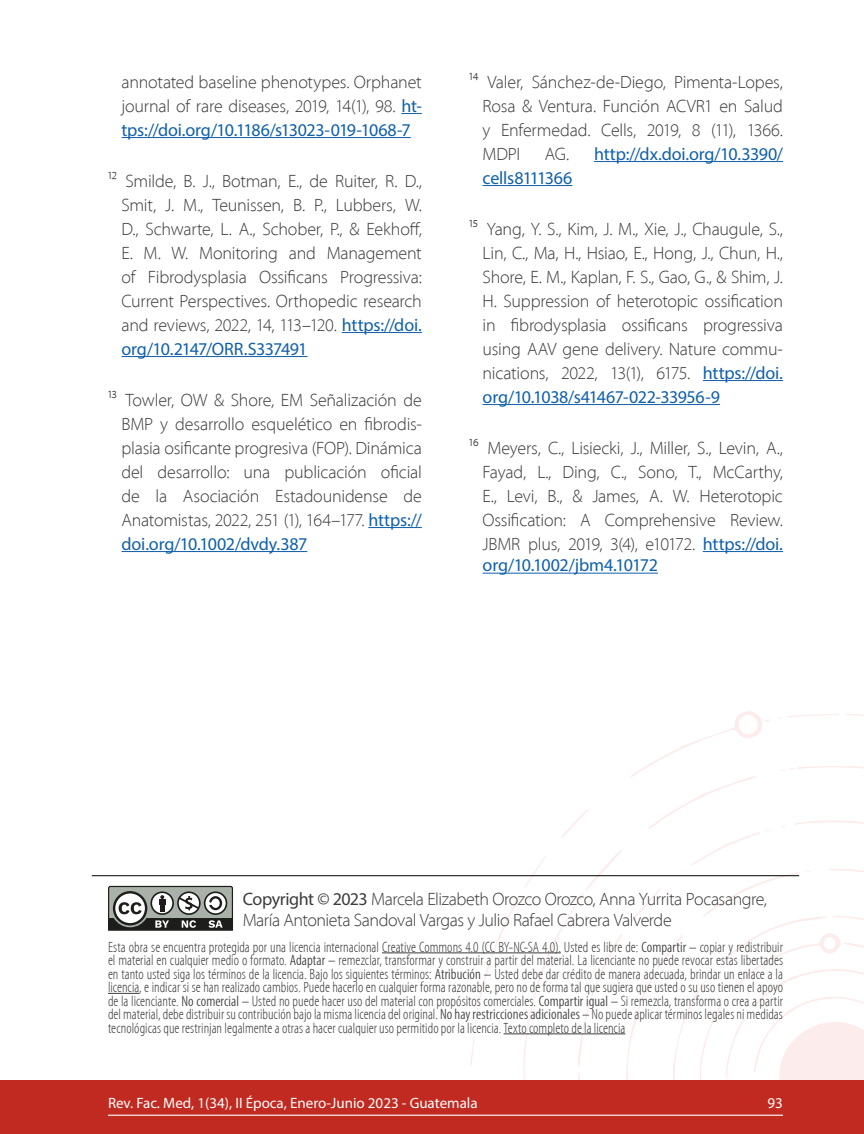
<style>
.page{position:relative;width:864px;height:1134px;background:#fff}
.page>*{position:absolute;margin:0;border:0;box-sizing:border-box;transform-origin:0 0}
.t1{font:300 18px/24px "Myriad Pro";letter-spacing:-.015em;color:#3c3c3b;text-align:justify}
.t2{font:18px/24px "Myriad Pro";letter-spacing:-.015em;color:#1060ab}
.t3{font:300 condensed 15px/13.5px "Myriad Pro";color:#3c3c3b;text-align:justify}
.t4{font:15px "Myriad Pro";color:#fff}
.s1{font-weight:400;color:#1060ab}
.s2{font-weight:300;color:#3c3c3b}
.s3{font-weight:400}
.s4{font-family:"Myriad Variable Concept";font-weight:400;font-stretch:normal}
</style>
<div class="page">
<svg style="left:401px;top:113px;width:21px;height:1px"></svg>
<hr style="left:122px;top:137px;width:289px;height:1px;background:#1060ab">
<hr style="left:342px;top:332px;width:80px;height:1px;background:#1060ab">
<hr style="left:122px;top:356px;width:186px;height:1px;background:#1060ab">
<hr style="left:368px;top:527px;width:54px;height:1px;background:#1060ab">
<hr style="left:122px;top:551px;width:185px;height:1px;background:#1060ab">
<hr style="left:594px;top:161px;width:189px;height:1px;background:#1060ab">
<hr style="left:483px;top:185px;width:89px;height:1px;background:#1060ab">
<hr style="left:703px;top:380px;width:80px;height:1px;background:#1060ab">
<hr style="left:483px;top:404px;width:237px;height:1px;background:#1060ab">
<hr style="left:703px;top:551px;width:80px;height:1px;background:#1060ab">
<hr style="left:483px;top:573px;width:175px;height:1px;background:#1060ab">
<svg style="left:470px;top:711px;width:394px;height:369px"></svg>
<svg style="left:108px;top:886px;width:125px;height:45px"></svg>
<hr style="left:382px;top:952px;width:179px;height:1px;background:#3c3c3b">
<hr style="left:108px;top:993px;width:31px;height:1px;background:#3c3c3b">
<hr style="left:504px;top:1034px;width:121px;height:1px;background:#3c3c3b">
<hr style="left:92px;top:875px;width:707px;height:1px;background:#000">
<div style="left:0;top:1080px;width:864px;height:54px;background:#c12a21"></div>
<hr style="left:108px;top:1115px;width:675px;height:1px;background:#fff">
<p class="t1" style="left:122px;top:70px;width:302px">annotated baseline phenotypes. Orphanet journal of rare diseases, 2019, 14(1), 98. <span class="s1">ht&shy;tps://doi.org/10.1186/s13023-019-1068-7</span></p>
<p class="t1" style="left:122px;top:169px;width:302px;text-indent:-14px">12 Smilde, B. J., Botman, E., de Ruiter, R. D., Smit, J. M., Teunissen, B. P., Lubbers, W.<br>D., Schwarte, L. A., Schober, P., &amp; Eekhoff, E. M. W. Monitoring and Management of Fibrodysplasia Ossificans Progressiva:<br>Current Perspectives. Orthopedic research and reviews, 2022, 14, 113–120. <span class="s1">https://doi. org/10.2147/ORR.S337491</span></p>
<p class="t1" style="left:122px;top:388px;width:302px;text-indent:-14px">13 Towler, OW &amp; Shore, EM Señalización de BMP y desarrollo esquelético en fibrodis&shy;plasia osificante progresiva (FOP). Dinámica del desarrollo: una publicación oficial de la Asociación Estadounidense de Anatomistas, 2022, 251 (1), 164–177. <span class="s1">https:// doi.org/10.1002/dvdy.387</span></p>
<p class="t1" style="left:483px;top:70px;width:302px;text-indent:-14px">14 Valer, Sánchez-de-Diego, Pimenta-Lopes, Rosa &amp; Ventura. Función ACVR1 en Salud y Enfermedad. Cells, 2019, 8 (11), 1366.<br>MDPI</p>
<p class="t2" style="left:483px;top:141px;width:302px;text-indent:62px"><span class="s2">AG.</span> http://dx.doi.org/10.3390/ cells8111366</p>
<p class="t1" style="left:483px;top:217px;width:302px;text-indent:-14px">15 Yang, Y. S., Kim, J. M., Xie, J., Chaugule, S., Lin, C., Ma, H., Hsiao, E., Hong, J., Chun, H., Shore, E. M., Kaplan, F. S., Gao, G., &amp; Shim, J.<br>H. Suppression of heterotopic ossification in fibrodysplasia ossificans progressiva using AAV gene delivery. Nature commu&shy;nications, 2022, 13(1), 6175. <span class="s1">https://doi. org/10.1038/s41467-022-33956-9</span></p>
<p class="t1" style="left:483px;top:436px;width:302px;text-indent:-14px">16 Meyers, C., Lisiecki, J., Miller, S., Levin, A., Fayad, L., Ding, C., Sono, T., McCarthy, E., Levi, B., &amp; James, A. W. Heterotopic Ossification: A Comprehensive Review.<br>JBMR plus, 2019, 3(4), e10172. <span class="s1">https://doi.</span></p>
<p class="t2" style="left:483px;top:553px;width:177px">org/10.1002/jbm4.10172</p>
<p class="t1" style="left:243px;top:888px;width:526px;line-height:21px"><span class="s3">Copyright © 2023</span> Marcela Elizabeth Orozco Orozco, Anna Yurrita Pocasangre,<br>María Antonieta Sandoval Vargas y Julio Rafael Cabrera Valverde</p>
<p class="t3" style="left:108px;top:940px;width:677px">Esta obra se encuentra protegida por una licencia internacional Creative Commons 4.0 (CC BY-NC-SA 4.0). Usted es libre de: <span class="s4">Compartir</span> – copiar y redistribuir el material en cualquier medio o formato. <span class="s4">Adaptar</span> – remezclar, transformar y construir a partir del material. La licenciante no puede revocar estas libertades en tanto usted siga los términos de la licencia. Bajo los siguientes términos: <span class="s4">Atribución</span> – Usted debe dar crédito de manera adecuada, brindar un enlace a la licencia, e indicar si se han realizado cambios. Puede hacerlo en cualquier forma razonable, pero no de forma tal que sugiera que usted o su uso tienen el apoyo de la licenciante. <span class="s4">No comercial</span> – Usted no puede hacer uso del material con propósitos comerciales. <span class="s4">Compartir igual</span> – Si remezcla, transforma o crea a partir del material, debe distribuir su contribución bajo la misma licencia del original. <span class="s4">No hay restricciones adicionales</span> – No puede aplicar términos legales ni medidas tecnológicas que restrinjan legalmente a otras a hacer cualquier uso permitido por la licencia. Texto completo de la licencia</p>
<p class="t4" style="left:108px;top:1094px;width:371px">Rev. Fac. Med, 1(34), II Época, Enero-Junio 2023 - Guatemala</p>
<p class="t4" style="left:768px;top:1094px;width:17px">93</p>
</div>
